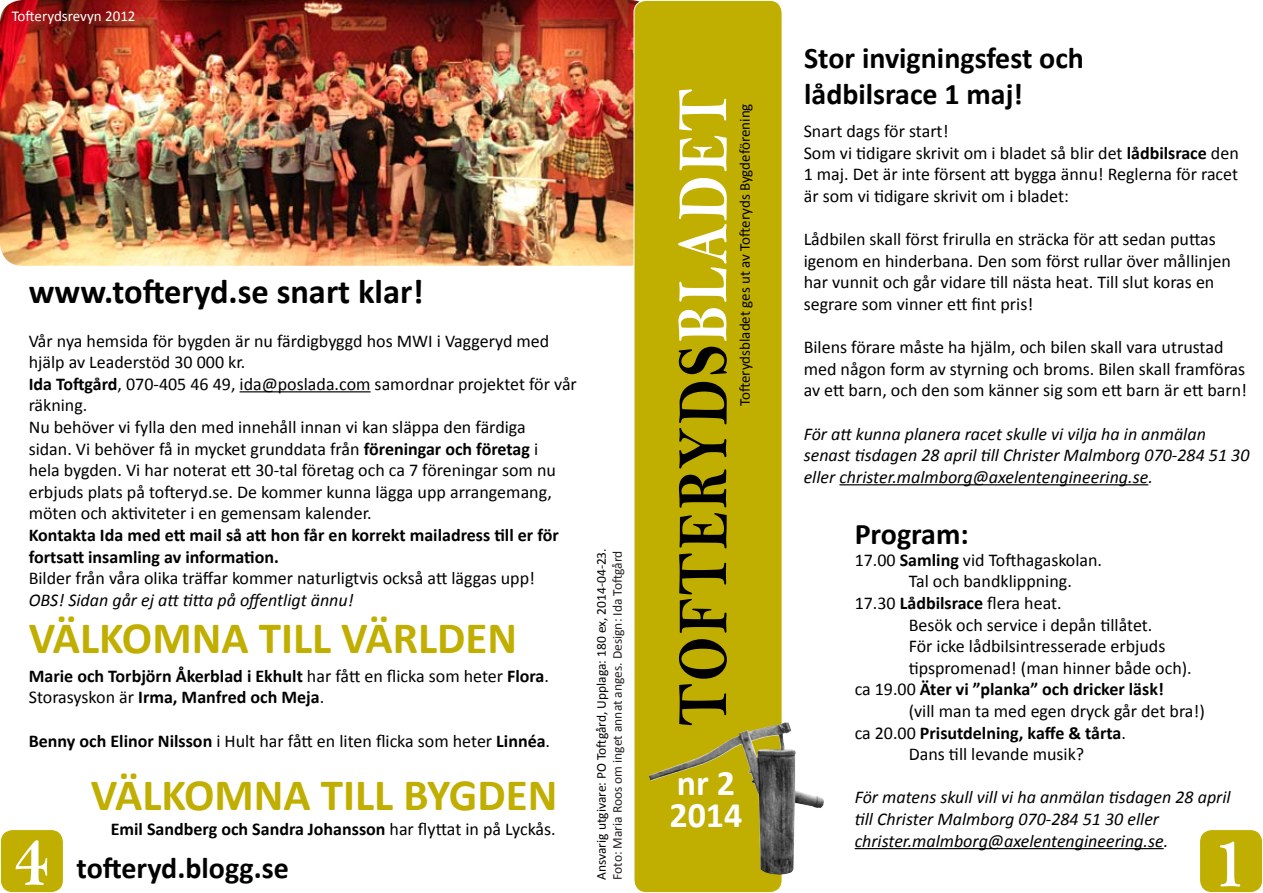
<style>
.page{position:relative;width:1263px;height:893px;background:#fff}
.page>*{position:absolute;margin:0;border:0;box-sizing:border-box;transform-origin:0 0}
.t1{font:82.5px "Bell MT Bold";color:#fff;scale:.8 1}
.t2{font:72px "Bell MT Bold";letter-spacing:.05em;color:#000;scale:.8 1}
.t3{font:700 45px "Calibri";color:#c0ae00}
.t4{font:700 36px/31.5px "Calibri";color:#fff}
.t5{font:700 34.5px "Calibri";color:#000}
.t6{font:700 30px/36px "Calibri";color:#000}
.t7{font:18px/21.6px "Calibri";color:#000}
.t8{font:700 18px/21.6px "Calibri";color:#000}
.t9{font:italic 18px/21.6px "Calibri";color:#000}
.t10{font:15px "Calibri";color:#000}
.t11{font:15px "Calibri";color:#fff}
.t12{font:13.5px "Calibri";color:#000}
.t13{font:13.5px "Calibri";color:#231f20}
.s1{font-weight:700}
.s2{font-weight:400}
.s3{color:#fff}
</style>
<div class="page">
<img style="left:0;top:0;width:639px;height:266px">
<div style="left:634px;top:0;width:148px;height:893px;background:#c0ae00;border-radius:12px"></div>
<div style="left:634px;top:0;width:148px;height:893px;border:1px solid #fff;border-radius:12px"></div>
<img style="left:720px;top:723px;width:64px;height:23px">
<div style="left:1199px;top:830px;width:63px;height:63px;background:#c0ae00;border-radius:12px"></div>
<div style="left:1199px;top:829px;width:64px;height:64px;border:1px solid #fff;border-radius:12px"></div>
<div style="left:0;top:830px;width:63px;height:63px;background:#c0ae00;border-radius:12px"></div>
<div style="left:0;top:829px;width:64px;height:64px;border:1px solid #fff;border-radius:12px"></div>
<hr style="left:839px;top:484px;width:309px;height:1px;background:#000">
<hr style="left:240px;top:391px;width:131px;height:1px;background:#000">
<hr style="left:855px;top:848px;width:309px;height:1px;background:#000">
<p class="t11" style="left:12px;top:7px;width:125px">Tofterydsrevyn 2012</p>
<h3 class="t5" style="left:29px;top:270px;width:396px">www.tofteryd.se snart klar!</h3>
<p class="t7" style="left:29px;top:330px;width:550px">Vår nya hemsida för bygden är nu färdigbyggd hos MWI i Vaggeryd med hjälp av Leaderstöd 30 000 kr.<br><span class="s1">Ida Toftgård</span>, 070-405 46 49, ida@poslada.com samordnar projektet för vår räkning.<br>Nu behöver vi fylla den med innehåll innan vi kan släppa den färdiga<br>sidan. Vi behöver få in mycket grunddata från <span class="s1">föreningar och företag</span> i<br>hela bygden. Vi har noterat ett 30-tal företag och ca 7 föreningar som nu erbjuds plats på tofteryd.se. De kommer kunna lägga upp arrangemang, möten och aktiviteter i en gemensam kalender.</p>
<p class="t8" style="left:29px;top:524px;width:532px">Kontakta Ida med ett mail så att hon får en korrekt mailadress till er för fortsatt insamling av information.</p>
<p class="t7" style="left:29px;top:567px;width:508px">Bilder från våra olika träffar kommer naturligtvis också att läggas upp!</p>
<p class="t9" style="left:29px;top:588px;width:326px">OBS! Sidan går ej att titta på offentligt ännu!</p>
<h3 class="t3" style="left:29px;top:609px;width:490px">VÄLKOMNA TILL VÄRLDEN</h3>
<p class="t8" style="left:29px;top:665px;width:522px">Marie och Torbjörn Åkerblad i Ekhult <span class="s2">har fått en flicka som heter</span> Flora<span class="s2">.<br>Storasyskon är</span> Irma, Manfred och Meja<span class="s2">.</span></p>
<p class="t7" style="left:29px;top:730px;width:523px"><span class="s1">Benny och Elinor Nilsson</span> i Hult har fått en liten flicka som heter <span class="s1">Linnéa</span>.</p>
<h1 class="t1" style="left:14px;top:809px;width:45px">4</h1>
<h3 class="t3" style="left:91px;top:766px;width:468px">VÄLKOMNA TILL BYGDEN</h3>
<p class="t8" style="left:111px;top:818px;width:446px">Emil Sandberg och Sandra Johansson <span class="s2">har flyttat in på Lyckås.</span></p>
<h3 class="t6" style="left:77px;top:850px;width:214px">tofteryd.blogg.se</h3>
<p class="t12" style="left:593px;top:880px;width:333px;rotate:-90deg">Ansvarig utgivare: PO Toftgård, Upplaga: 180 ex, 2014-04-23.</p>
<p class="t13" style="left:609px;top:880px;width:331px;rotate:-90deg">Foto: Maria Roos om inget annat anges. Design: Ida Toftgård</p>
<h2 class="t2" style="left:660px;top:726px;width:799px;rotate:-90deg">TOFTERYDS<span class="s3">BLADET</span></h2>
<p class="t10" style="left:735px;top:406px;width:304px;rotate:-90deg">Tofterydsbladet ges ut av Tofteryds Bygdeförening</p>
<h3 class="t4" style="left:669px;top:768px;width:75px">nr 2<br>2014</h3>
<h3 class="t6" style="left:804px;top:40px;width:281px">Stor invigningsfest och lådbilsrace 1 maj!</h3>
<p class="t7" style="left:804px;top:120px;width:437px">Snart dags för start!<br>Som vi tidigare skrivit om i bladet så blir det <span class="s1">lådbilsrace</span> den 1 maj. Det är inte försent att bygga ännu! Reglerna för racet är som vi tidigare skrivit om i bladet:</p>
<p class="t7" style="left:804px;top:228px;width:429px">Lådbilen skall först frirulla en sträcka för att sedan puttas igenom en hinderbana. Den som först rullar över mållinjen har vunnit och går vidare till nästa heat. Till slut koras en segrare som vinner ett fint pris!</p>
<p class="t7" style="left:804px;top:336px;width:445px">Bilens förare måste ha hjälm, och bilen skall vara utrustad med någon form av styrning och broms. Bilen skall framföras av ett barn, och den som känner sig som ett barn är ett barn!</p>
<p class="t9" style="left:804px;top:422px;width:447px">För att kunna planera racet skulle vi vilja ha in anmälan senast tisdagen 28 april till Christer Malmborg 070-284 51 30 eller christer.malmborg@axelentengineering.se.</p>
<h3 class="t6" style="left:855px;top:516px;width:116px">Program:</h3>
<p class="t7" style="left:855px;top:549px;width:249px">17.00 <span class="s1">Samling</span> vid Tofthagaskolan.</p>
<p class="t7" style="left:909px;top:571px;width:165px">Tal och bandklippning.</p>
<p class="t7" style="left:855px;top:592px;width:209px">17.30 <span class="s1">Lådbilsrace</span> flera heat.</p>
<p class="t7" style="left:909px;top:614px;width:245px">Besök och service i depån tillåtet.</p>
<p class="t7" style="left:909px;top:635px;width:258px">För icke lådbilsintresserade erbjuds</p>
<p class="t7" style="left:909px;top:657px;width:285px">tipspromenad! (man hinner både och).</p>
<p class="t8" style="left:855px;top:679px;width:311px"><span class="s2">ca 19.00</span> Äter vi ”planka” och dricker läsk!</p>
<p class="t7" style="left:909px;top:700px;width:298px">(vill man ta med egen dryck går det bra!)</p>
<p class="t8" style="left:855px;top:722px;width:273px"><span class="s2">ca 20.00</span> Prisutdelning, kaffe &amp; tårta<span class="s2">.</span></p>
<p class="t7" style="left:909px;top:743px;width:177px">Dans till levande musik?</p>
<p class="t9" style="left:855px;top:786px;width:377px">För matens skull vill vi ha anmälan tisdagen 28 april till Christer Malmborg 070-284 51 30 eller christer.malmborg@axelentengineering.se.</p>
<h1 class="t1" style="left:1212px;top:811px;width:45px">1</h1>
</div>
